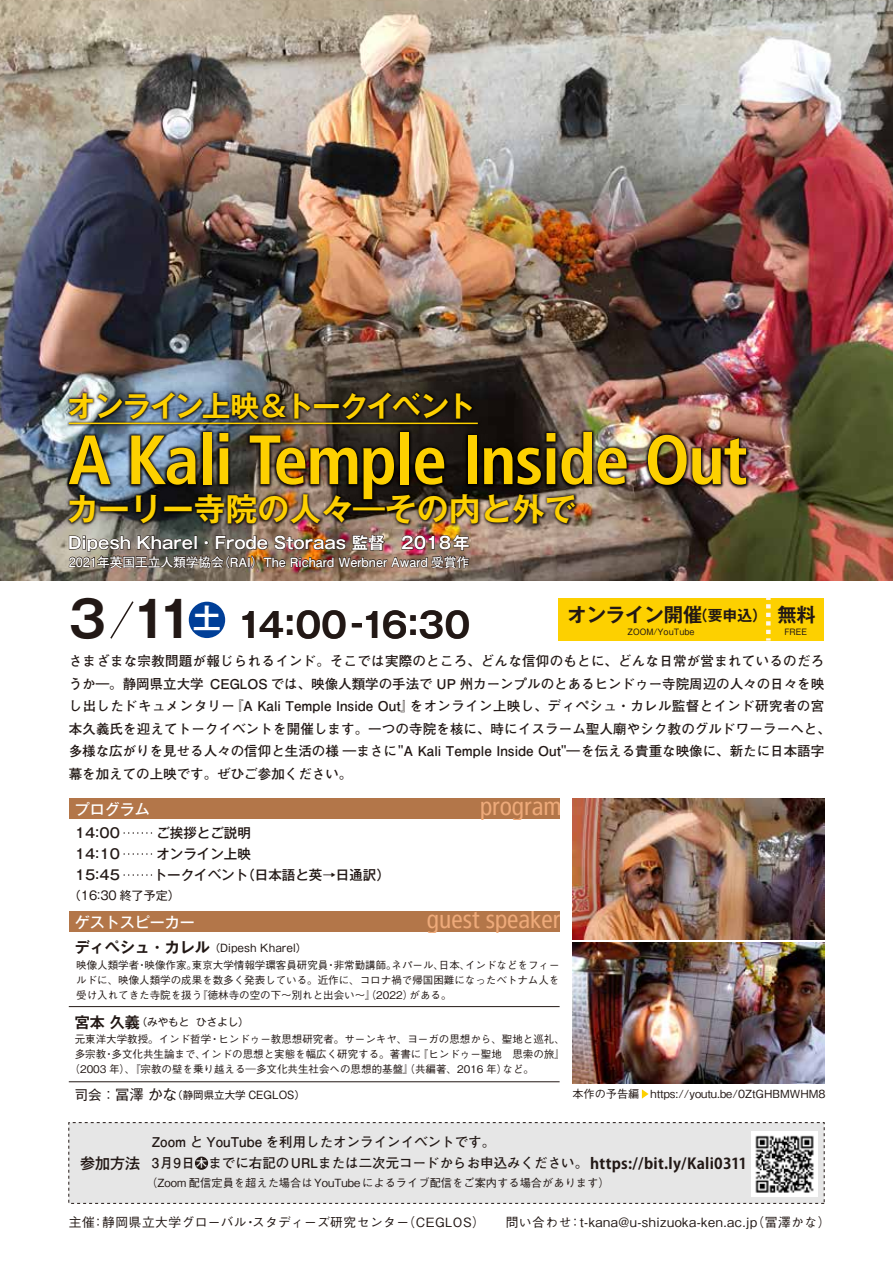
<style>
.page{position:relative;width:893px;height:1263px;background:#fff}
.page>*{position:absolute;margin:0;border:0;box-sizing:border-box;transform-origin:0 0}
.t1{font:700 condensed 69.6px "Frutiger LT Pro";letter-spacing:-.02em;color:#fdd000}
.t2{font:700 34.2px "Gothic MB101 Pro De";letter-spacing:-.06em;color:#221815}
.t3{font:700 31.8px "Gothic MB101 Pro De";color:#fdd000}
.t4{font:700 28.8px "Gothic MB101 Pro De";letter-spacing:-.05em;color:#fdd000}
.t5{font:700 28.05px "Gothic MB101 Pro De";color:#fff}
.t6{font:condensed 25.35px "Frutiger LT Pro";color:#eeaa7a}
.t7{font:700 19.35px "Gothic MB101 Pro De";color:#221815}
.t8{font:700 16.5px "Gothic MB101 Pro De";color:#fff}
.t9{font:700 15px "Koz Go Pr 6 N";letter-spacing:.02em;color:#221815}
.t10{font:500 15px "Gothic MB101 Pro";color:#fff}
.t11{font:500 15px "Gothic MB101 Pro";color:#221815}
.t12{font:700 13.5px/22.5px "Futo Go B101 Pro";color:#221815}
.t13{font:500 13.5px/21px "Gothic MB101 Pro";color:#221815;text-align:justify}
.t14{font:500 12.75px "Gothic BBB Pro";letter-spacing:.04em;color:#221815}
.t15{font:700 12.75px "Futo Go B101 Pro";letter-spacing:-.005em;color:#fff}
.t16{font:12px "Gothic MB101 Pro";color:#221815}
.t17{font:500 11.25px "Gothic BBB Pro";color:#221815}
.t18{font:500 11.1px "Gothic BBB Pro";color:#221815}
.t19{font:500 10.95px "Gothic MB101 Pro";color:#fff}
.t20{font:500 10.5px/15px "Gothic BBB Pro";color:#221815;text-align:justify}
.t21{font:10.5px "Gothic MB101 Pro";color:#221815}
.t22{font:8.1px "Gothic MB101 Pro";color:#221815}
.s1{font-size:49.65px}
.s2{font-size:14.85px}
.s3{font-family:"Gothic MB101 Pro De";font-weight:700;font-size:15px}
.s4{font-size:13.5px}
.s5{font-size:14.25px}
</style>
<div class="page">
<div style="left:69px;top:798px;width:491px;height:21px;background:#b37649"></div>
<div style="left:69px;top:911px;width:491px;height:21px;background:#b37649"></div>
<img style="left:0;top:0;width:893px;height:580px">
<div style="left:69px;top:1122px;width:755px;height:81px;background:#e6e6e6"></div>
<img style="left:12px;top:477px;width:619px;height:104px">
<hr style="left:69px;top:1006px;width:491px;height:1px;background:#221815">
<svg style="left:110px;top:601px;width:24px;height:38px"></svg>
<div style="left:189px;top:602px;width:36px;height:36px;background:#003f98;border-radius:50%"></div>
<img style="left:572px;top:942px;width:252px;height:142px">
<img style="left:572px;top:798px;width:252px;height:142px">
<img style="left:752px;top:1132px;width:65px;height:65px">
<div style="left:558px;top:598px;width:266px;height:42px;background:#fdd000"></div>
<svg style="left:766px;top:598px;width:5px;height:42px"></svg>
<svg style="left:124px;top:832px;width:28px;height:2px"></svg>
<svg style="left:124px;top:853px;width:28px;height:2px"></svg>
<svg style="left:124px;top:874px;width:28px;height:2px"></svg>
<hr style="left:69px;top:1081px;width:491px;height:1px;background:#221815">
<svg style="left:642px;top:1089px;width:7px;height:10px"></svg>
<div style="left:195px;top:1156px;width:13px;height:14px;background:#221815;border-radius:50%"></div>
<img style="left:68px;top:557px;width:402px;height:23px">
<img style="left:12px;top:337px;width:519px;height:140px">
<img style="left:13px;top:369px;width:789px;height:188px">
<img style="left:15px;top:368px;width:517px;height:110px">
<img style="left:61px;top:385px;width:422px;height:44px">
<img style="left:62px;top:418px;width:691px;height:90px">
<hr style="left:69px;top:423px;width:409px;height:1px;background:#fdd000">
<h3 class="t4" style="left:67px;top:382px;width:410px">オンライン上映＆トークイベント</h3>
<h1 class="t1" style="left:68px;top:419px;width:681px">A Kali Temple Inside Out</h1>
<h3 class="t3" style="left:66px;top:482px;width:511px">カーリー寺院の人々―その内と外で</h3>
<p class="t8" style="left:68px;top:529px;width:403px">Dipesh Kharel・Frode Storaas 監督　2018年</p>
<p class="t15" style="left:69px;top:552px;width:402px">2021年英国王立人類学協会（RAI）The Richard Werbner Award 受賞作</p>
<h2 class="t2" style="left:69px;top:597px;width:403px"><span class="s1">3 11</span> 14:00-16:30</h2>
<h3 class="t5" style="left:193px;top:595px;width:30px">土</h3>
<h3 class="t7" style="left:567px;top:599px;width:250px">オンライン開催<span class="s2">（要申込）</span> 無料</h3>
<p class="t22" style="left:628px;top:625px;width:69px">ZOOM/YouTube</p>
<p class="t22" style="left:784px;top:625px;width:24px">FREE</p>
<p class="t12" style="left:69px;top:648px;width:764px">さまざまな宗教問題が報じられるインド。そこでは実際のところ、どんな信仰のもとに、どんな日常が営まれているのだろうか―。静岡県立大学 CEGLOS では、映像人類学の手法で UP 州カーンプルのとあるヒンドゥー寺院周辺の人々の日々を映し出したドキュメンタリー『A Kali Temple Inside Out』をオンライン上映し、ディペシュ・カレル監督とインド研究者の宮本久義氏を迎えてトークイベントを開催します。一つの寺院を核に、時にイスラーム聖人廟やシク教のグルドワーラーへと、多様な広がりを見せる人々の信仰と生活の様 ―まさに"A Kali Temple Inside Out"―を伝える貴重な映像に、新たに日本語字幕を加えての上映です。ぜひご参加ください。</p>
<p class="t10" style="left:75px;top:796px;width:77px">プログラム</p>
<p class="t13" style="left:154px;top:821px;width:238px;text-align:left">ご挨拶とご説明<br>オンライン上映<br>トークイベント（日本語と英→日通訳）</p>
<p class="t13" style="left:75px;top:821px;width:47px">14:00<br>14:10<br>15:45</p>
<p class="t16" style="left:69px;top:885px;width:112px">（16:30 終了予定）</p>
<p class="t10" style="left:75px;top:909px;width:122px">ゲストスピーカー</p>
<h3 class="t6" style="left:480px;top:792px;width:83px">program</h3>
<h3 class="t6" style="left:427px;top:904px;width:135px">guest speaker</h3>
<p class="t21" style="left:75px;top:939px;width:233px"><span class="s3">ディペシュ・カレル</span>（Dipesh Kharel）</p>
<p class="t20" style="left:76px;top:956px;width:485px">映像人類学者・映像作家。東京大学情報学環客員研究員・非常勤講師。ネパール、日本、インドなどをフィールドに、映像人類学の成果を数多く発表している。近作に、コロナ禍で帰国困難になったベトナム人を受け入れてきた寺院を扱う『徳林寺の空の下～別れと出会い～』（2022）がある。</p>
<p class="t21" style="left:75px;top:1013px;width:175px"><span class="s3">宮本 久義</span>（みやもと ひさよし）</p>
<p class="t20" style="left:75px;top:1030px;width:492px">元東洋大学教授。インド哲学・ヒンドゥー教思想研究者。サーンキヤ、ヨーガの思想から、聖地と巡礼、</p>
<p class="t20" style="left:75px;top:1045px;width:492px">多宗教・多文化共生論まで、インドの思想と実態を幅広く研究する。著書に『ヒンドゥー聖地　思索の旅』</p>
<p class="t20" style="left:70px;top:1060px;width:466px">（2003 年）、『宗教の壁を乗り越える―多文化共生社会への思想的基盤』（共編著、2016 年）など。</p>
<p class="t21" style="left:75px;top:1086px;width:232px"><span class="s4">司会：</span><span class="s5">冨澤 かな</span>（静岡県立大学 CEGLOS）</p>
<p class="t18" style="left:572px;top:1085px;width:255px">本作の予告編 https://youtu.be/0ZtGHBMWHM8</p>
<p class="t12" style="left:152px;top:1130px;width:438px;line-height:21px">Zoom と YouTube を利用したオンラインイベントです。<br>3月9日 までに右記のURLまたは二次元コードからお申込みください。</p>
<p class="t17" style="left:146px;top:1174px;width:465px">（Zoom 配信定員を超えた場合はYouTube によるライブ配信をご案内する場合があります）</p>
<p class="t14" style="left:69px;top:1212px;width:763px">主催：静岡県立大学グローバル・スタディーズ研究センター（CEGLOS）　　問い合わせ：t-kana@u-shizuoka-ken.ac.jp（冨澤かな）</p>
<p class="t11" style="left:80px;top:1150px;width:61px">参加方法</p>
<p class="t19" style="left:196px;top:1154px;width:12px">木</p>
<p class="t9" style="left:590px;top:1155px;width:158px">https://bit.ly/Kali0311</p>
</div>
